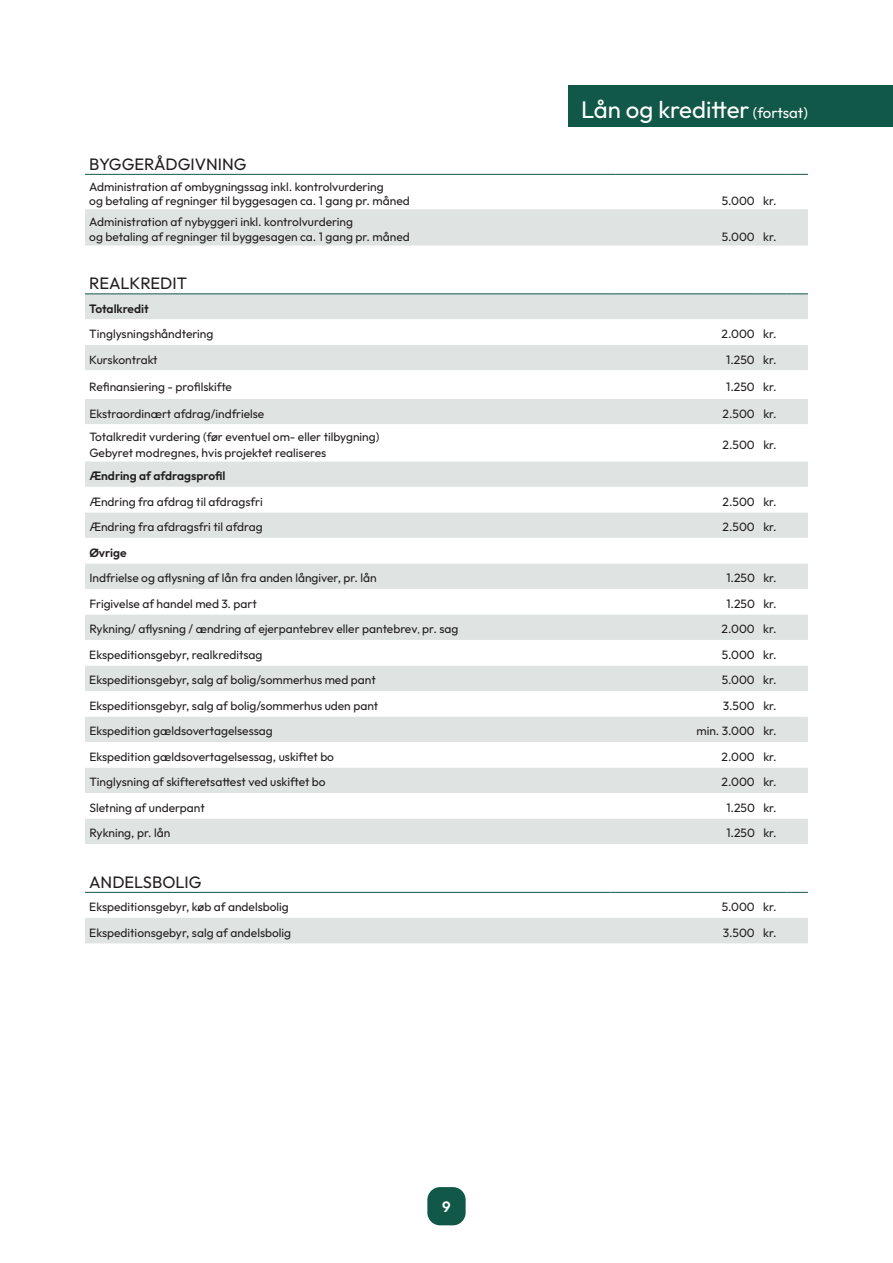
<style>
.page{position:relative;width:893px;height:1263px;background:#fff}
.page>*{position:absolute;margin:0;border:0;box-sizing:border-box;transform-origin:0 0}
.t1{font:24px "Outfit";color:#fff}
.t2{font:16.5px "Outfit";color:#231f20}
.t3{font:600 15px "Outfit";color:#fff}
.t4{font:12px/14.4px "Outfit";color:#231f20}
.t5{font:600 12px "Outfit";color:#231f20}
.s1{font-size:15px}
.s2{font-size:9px}
</style>
<div class="page">
<div style="left:427px;top:1187px;width:39px;height:38px;background:#115848;border-radius:13px"></div>
<div style="left:568px;top:85px;width:325px;height:41px;background:#115848"></div>
<div style="left:85px;top:209px;width:723px;height:37px;background:#dfe4e2"></div>
<hr style="left:85px;top:174px;width:531px;height:1px;background:#115848">
<hr style="left:616px;top:174px;width:143px;height:1px;background:#115848">
<svg style="left:759px;top:174px;width:49px;height:1px"></svg>
<div style="left:85px;top:294px;width:723px;height:550px;background:#dfe4e2"></div>
<svg style="left:85px;top:319px;width:723px;height:499px"></svg>
<hr style="left:85px;top:293px;width:525px;height:1px;background:#115848">
<hr style="left:610px;top:293px;width:149px;height:1px;background:#115848">
<svg style="left:759px;top:293px;width:49px;height:1px"></svg>
<div style="left:85px;top:918px;width:723px;height:25px;background:#dfe4e2"></div>
<hr style="left:85px;top:892px;width:525px;height:1px;background:#115848">
<hr style="left:610px;top:892px;width:149px;height:1px;background:#115848">
<svg style="left:759px;top:892px;width:49px;height:1px"></svg>
<h2 class="t2" style="left:89px;top:154px;width:159px">BYGGERÅDGIVNING</h2>
<p class="t4" style="left:89px;top:179px;width:322px">Administration af ombygningssag inkl. kontrolvurdering<br>og betaling af regninger til byggesagen ca. 1 gang pr. måned</p>
<p class="t4" style="left:89px;top:215px;width:322px">Administration af nybyggeri inkl. kontrolvurdering<br>og betaling af regninger til byggesagen ca. 1 gang pr. måned</p>
<h1 class="t1" style="left:581px;top:94px;width:228px">Lån og kreditter <span class="s1">(fortsat)</span></h1>
<p class="t4" style="left:722px;top:194px;width:56px">5.000 kr.</p>
<p class="t4" style="left:722px;top:229px;width:56px">5.000 kr.</p>
<h2 class="t2" style="left:89px;top:273px;width:99px">REALKREDIT</h2>
<p class="t5" style="left:89px;top:300px;width:61px">Totalkredit</p>
<p class="t4" style="left:89px;top:327px;width:126px">Tinglysningshåndtering</p>
<p class="t4" style="left:721px;top:327px;width:57px">2.000 kr.</p>
<p class="t4" style="left:89px;top:353px;width:70px">Kurskontrakt</p>
<p class="t4" style="left:726px;top:353px;width:52px">1.250 kr.</p>
<p class="t4" style="left:89px;top:379px;width:144px">Refinansiering - profilskifte</p>
<p class="t4" style="left:726px;top:379px;width:52px">1.250 kr.</p>
<p class="t4" style="left:89px;top:406px;width:177px">Ekstraordinært afdrag/indfrielse</p>
<p class="t4" style="left:723px;top:406px;width:56px">2.500 kr.</p>
<p class="t4" style="left:89px;top:428px;width:292px;line-height:16.5px">Totalkredit vurdering (før eventuel om- eller tilbygning)<br>Gebyret modregnes, hvis projektet realiseres</p>
<p class="t4" style="left:723px;top:438px;width:56px">2.500 kr.</p>
<p class="t5" style="left:89px;top:468px;width:138px">Ændring af afdragsprofil</p>
<p class="t4" style="left:89px;top:494px;width:175px">Ændring fra afdrag til afdragsfri</p>
<p class="t4" style="left:723px;top:494px;width:56px">2.500 kr.</p>
<p class="t4" style="left:89px;top:520px;width:175px">Ændring fra afdragsfri til afdrag</p>
<p class="t4" style="left:723px;top:520px;width:56px">2.500 kr.</p>
<p class="t5" style="left:89px;top:544px;width:39px">Øvrige</p>
<p class="t4" style="left:89px;top:571px;width:289px">Indfrielse og aflysning af lån fra anden långiver, pr. lån</p>
<p class="t4" style="left:726px;top:571px;width:52px">1.250 kr.</p>
<p class="t4" style="left:89px;top:597px;width:169px">Frigivelse af handel med 3. part</p>
<p class="t4" style="left:726px;top:597px;width:52px">1.250 kr.</p>
<p class="t4" style="left:89px;top:622px;width:371px">Rykning/ aflysning / ændring af ejerpantebrev eller pantebrev<span class="s2">,</span> pr. sag</p>
<p class="t4" style="left:721px;top:622px;width:57px">2.000 kr.</p>
<p class="t4" style="left:89px;top:648px;width:175px">Ekspeditionsgebyr, realkreditsag</p>
<p class="t4" style="left:722px;top:648px;width:56px">5.000 kr.</p>
<p class="t4" style="left:89px;top:673px;width:288px">Ekspeditionsgebyr, salg af bolig/sommerhus med pant</p>
<p class="t4" style="left:722px;top:673px;width:56px">5.000 kr.</p>
<p class="t4" style="left:89px;top:699px;width:290px">Ekspeditionsgebyr, salg af bolig/sommerhus uden pant</p>
<p class="t4" style="left:723px;top:699px;width:55px">3.500 kr.</p>
<p class="t4" style="left:89px;top:724px;width:185px">Ekspedition gældsovertagelsessag</p>
<p class="t4" style="left:696px;top:724px;width:82px">min. 3.000 kr.</p>
<p class="t4" style="left:89px;top:750px;width:246px">Ekspedition gældsovertagelsessag, uskiftet bo</p>
<p class="t4" style="left:722px;top:750px;width:57px">2.000 kr.</p>
<p class="t4" style="left:89px;top:775px;width:238px">Tinglysning af skifteretsattest ved uskiftet bo</p>
<p class="t4" style="left:722px;top:775px;width:57px">2.000 kr.</p>
<p class="t4" style="left:89px;top:801px;width:117px">Sletning af underpant</p>
<p class="t4" style="left:726px;top:801px;width:52px">1.250 kr.</p>
<p class="t4" style="left:89px;top:826px;width:82px">Rykning, pr. lån</p>
<p class="t4" style="left:726px;top:826px;width:52px">1.250 kr.</p>
<h2 class="t2" style="left:89px;top:871px;width:114px">ANDELSBOLIG</h2>
<p class="t4" style="left:89px;top:900px;width:201px">Ekspeditionsgebyr, køb af andelsbolig</p>
<p class="t4" style="left:722px;top:900px;width:56px">5.000 kr.</p>
<p class="t4" style="left:89px;top:925px;width:203px">Ekspeditionsgebyr, salg af andelsbolig</p>
<p class="t4" style="left:723px;top:925px;width:55px">3.500 kr.</p>
<p class="t3" style="left:442px;top:1197px;width:10px">9</p>
</div>
